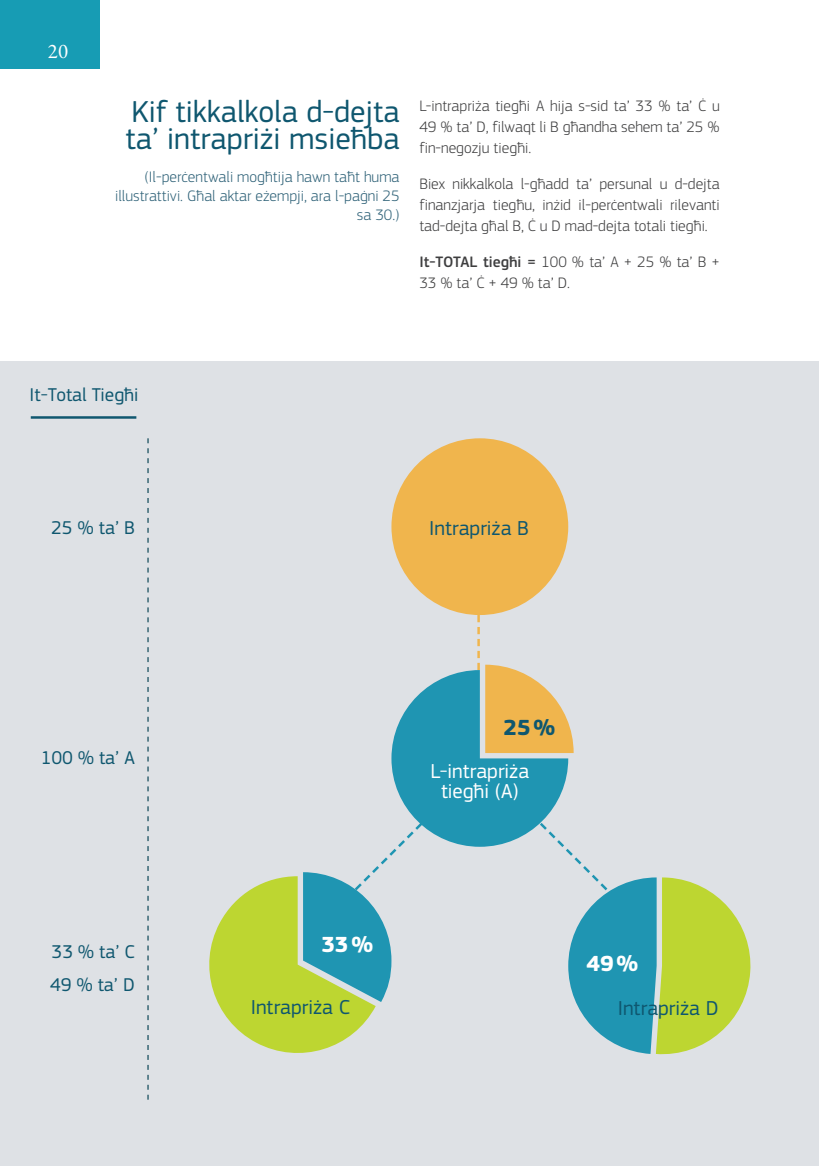
<style>
.page{position:relative;width:819px;height:1166px;background:#fff}
.page>*{position:absolute;margin:0;border:0;box-sizing:border-box;transform-origin:0 0}
.title_2_right{font:31.5px/26.2px "EC Square Sans Pro";color:#0f576f}
.t1{font:700 22.75px "EC Square Sans Pro";color:#fff}
.t2{font:700 22.75px "EC Square Sans Pro";color:#0f576f}
.t3{font:21px "EC Square Sans Pro";color:#0f576f}
.t4{font:21px/19.6px "EC Square Sans Pro";color:#fff;text-align:center}
.t5{font:21px "Garamond Premr Pro";color:#fff}
.t6{font:19.25px "EC Square Sans Pro";color:#0f576f}
.body{font:300 15.75px/21px "EC Square Sans Pro";color:#3e3e3f;text-align:justify}
.info{font:300 15.75px/18.9px "EC Square Sans Pro";color:#2f6278;text-align:right}
.s1{font-weight:500}
</style>
<div class="page">
<div style="left:0;top:0;width:99px;height:68px;background:#179cb4"></div>
<div style="left:0;top:362px;width:819px;height:804px;background:#dee1e5"></div>
<svg style="left:209px;top:615px;width:542px;height:440px"></svg>
<div style="left:391px;top:438px;width:177px;height:177px;background:#f0b54d;border-radius:88px"></div>
<svg style="left:147px;top:438px;width:2px;height:662px"></svg>
<hr style="left:31px;top:416px;width:105px;height:3px;background:#0f576f">
<h3 class="t5" style="left:48px;top:39px;width:22px">20</h3>
<p class="title_2_right" style="left:126px;top:99px;width:275px">Kif tikkalkola d-dejta ta’ intrapriżi msieħba</p>
<p class="info" style="left:115px;top:168px;width:286px">(Il-perċentwali mogħtija hawn taħt huma illustrattivi. Għal aktar eżempji, ara l-paġni 25 sa 30.)</p>
<p class="body" style="left:419px;top:95px;width:302px">L-intrapriża tiegħi A hija s-sid ta’ 33 % ta’ Ċ u 49 % ta’ D, filwaqt li B għandha sehem ta’ 25 % fin-negozju tiegħi.</p>
<p class="body" style="left:419px;top:173px;width:302px">Biex nikkalkola l-għadd ta’ persunal u d-dejta finanzjarja tiegħu, inżid il-perċentwali rilevanti tad-dejta għal B, Ċ u D mad-dejta totali tiegħi.</p>
<p class="body" style="left:419px;top:251px;width:302px"><span class="s1">It-TOTAL tiegħi =</span> 100 % ta’ A + 25 % ta’ B +<br>33 % ta’ Ċ + 49 % ta’ D.</p>
<p class="t6" style="left:30px;top:384px;width:110px">It-Total Tiegħi</p>
<p class="t6" style="left:51px;top:516px;width:85px">25 % ta’ B</p>
<p class="t3" style="left:429px;top:515px;width:101px">Intrapriża B</p>
<p class="t6" style="left:41px;top:746px;width:95px">100 % ta’ A</p>
<p class="t6" style="left:52px;top:940px;width:85px">33 % ta’ C</p>
<p class="t6" style="left:50px;top:973px;width:86px">49 % ta’ D</p>
<p class="t1" style="left:321px;top:931px;width:53px">33%</p>
<p class="t3" style="left:251px;top:995px;width:101px">Intrapriża C</p>
<p class="t2" style="left:503px;top:714px;width:53px">25%</p>
<p class="t4" style="left:430px;top:762px;width:100px">L-intrapriża tiegħi (A)</p>
<p class="t1" style="left:586px;top:949px;width:53px">49%</p>
<p class="t3" style="left:617px;top:996px;width:102px">Intrapriża D</p>
</div>
